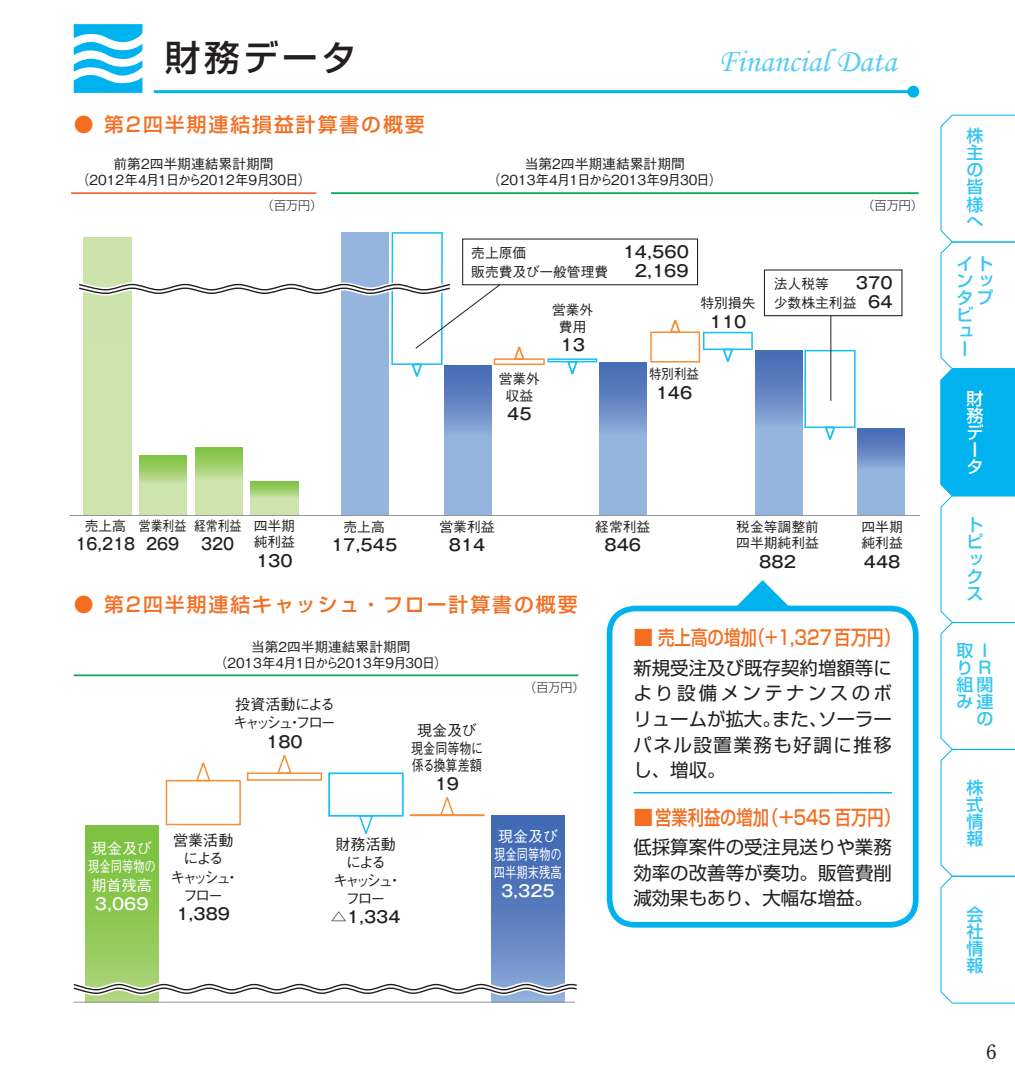
<style>
.page{position:relative;width:1015px;height:1078px;background:#fff}
.page>*{position:absolute;margin:0;border:0;box-sizing:border-box;transform-origin:0 0}
.t1{font:500 35.4px "Shin Go Pro";letter-spacing:.1em;color:#231f20}
.t2{font:32.6px "Monotype Corsiva";color:#5accf5}
.t3{font:500 19.8px "Shin Go Pro";letter-spacing:.1em;color:#f36e21}
.t4{font:500 19.8px "Shin Go Pro";color:#f36e21}
.t5{font:700 19.8px "Futo Min A101 Pro";color:#231f20}
.t6{font:18.4px/25.6px "Shin Go Pro";color:#231f20;text-align:justify}
.t7{font:500 17px/17px "Shin Go Pro";color:#33c5f3;text-align:justify}
.t8{font:500 17px/17px "Shin Go Pro";color:#fff}
.t9{font:500 16.2px "Gothic MB101 Pro";color:#231f20}
.t10{font:500 16.2px "Gothic MB101 Pro";color:#231f20;scale:.9 1}
.t11{font:500 16px "Gothic MB101 Pro";color:#231f20}
.t12{font:500 16px "Gothic MB101 Pro";color:#fff}
.t13{font:500 15px/18.2px "Gothic BBB Pro";letter-spacing:-.175em;color:#231f20;text-align:center}
.t14{font:500 15px/18.2px "Gothic BBB Pro";color:#fff}
.t15{font:500 15px/18.2px "Gothic BBB Pro";letter-spacing:-.145em;color:#231f20}
.t16{font:500 15px/17px "Gothic BBB Pro";color:#231f20;text-align:center}
.t17{font:500 13.8px/16.6px "Gothic BBB Pro";color:#231f20}
.t18{font:500 13.8px "Gothic BBB Pro";color:#231f20;scale:.86 1}
.t19{font:500 13.8px "Gothic BBB Pro";color:#231f20;scale:.9 1}
.t20{font:500 13.6px/16.4px "Gothic BBB Pro";color:#231f20;text-align:center}
.t21{font:300 12px "Shin Go Pro";color:#231f20}
.s1{font-family:"Gothic MB101 Pro";font-size:16.2px}
</style>
<div class="page">
<hr style="left:154px;top:90px;width:759px;height:3px;background:#00b3ef">
<div style="left:907px;top:86px;width:12px;height:12px;background:#00b3ef;border-radius:50%"></div>
<svg style="left:74px;top:24px;width:68px;height:69px"></svg>
<svg style="left:940px;top:114px;width:75px;height:889px"></svg>
<div style="left:607px;top:605px;width:311px;height:322px;border:6px solid #00b3ef;border-radius:26px"></div>
<hr style="left:633px;top:791px;width:259px;height:2px;background:#00b3ef">
<svg style="left:444px;top:378px;width:48px;height:137px;background:#83a3d4"></svg>
<div style="left:341px;top:232px;width:48px;height:283px;background:#95b5de"></div>
<div style="left:83px;top:237px;width:48px;height:278px;background:#cee4ad"></div>
<svg style="left:599px;top:362px;width:48px;height:153px;background:#7e9fd1"></svg>
<svg style="left:755px;top:350px;width:47px;height:165px;background:#7e9fd1"></svg>
<svg style="left:857px;top:428px;width:48px;height:87px;background:#7e9ed1"></svg>
<svg style="left:139px;top:455px;width:48px;height:60px;background:#b7d98d"></svg>
<svg style="left:195px;top:447px;width:48px;height:68px;background:#b7d98d"></svg>
<svg style="left:251px;top:481px;width:47px;height:34px;background:#b6d98c"></svg>
<div style="left:462px;top:238px;width:236px;height:47px;border:1px solid #231f20"></div>
<div style="left:764px;top:269px;width:138px;height:47px;border:1px solid #231f20"></div>
<hr style="left:830px;top:315px;width:1px;height:85px;background:#231f20">
<hr style="left:71px;top:192px;width:245px;height:2px;background:#f2683a">
<hr style="left:331px;top:192px;width:588px;height:2px;background:#00ab4d">
<hr style="left:69px;top:515px;width:851px;height:1px;background:#939598">
<svg style="left:547px;top:358px;width:50px;height:4px"></svg>
<hr style="left:549px;top:360px;width:47px;height:1px;background:#15c0f2">
<svg style="left:565px;top:360px;width:14px;height:15px"></svg>
<svg style="left:79px;top:232px;width:466px;height:146px"></svg>
<svg style="left:804px;top:350px;width:51px;height:90px"></svg>
<svg style="left:650px;top:319px;width:103px;height:44px"></svg>
<svg style="left:85px;top:825px;width:74px;height:176px;background:#8bc750"></svg>
<svg style="left:491px;top:815px;width:74px;height:186px;background:#577bbd"></svg>
<hr style="left:74px;top:674px;width:504px;height:2px;background:#00ab4d">
<hr style="left:74px;top:1001px;width:501px;height:1px;background:#939598">
<svg style="left:73px;top:976px;width:504px;height:23px"></svg>
<div style="left:166px;top:779px;width:75px;height:46px;border:2px solid #f68f37"></div>
<svg style="left:195px;top:762px;width:17px;height:19px"></svg>
<div style="left:247px;top:772px;width:75px;height:8px;border:2px solid #f68f37"></div>
<svg style="left:276px;top:755px;width:17px;height:19px"></svg>
<div style="left:410px;top:814px;width:75px;height:2px;border:2px solid #f68f37"></div>
<svg style="left:439px;top:797px;width:17px;height:19px"></svg>
<div style="left:328px;top:772px;width:76px;height:44px;border:2px solid #15c0f2"></div>
<svg style="left:357px;top:814px;width:17px;height:20px"></svg>
<svg style="left:734px;top:580px;width:57px;height:28px"></svg>
<p class="t1" style="left:165px;top:28px;width:193px">財務データ</p>
<p class="t2" style="left:718px;top:41px;width:180px">Financial Data</p>
<p class="t3" style="left:74px;top:108px;width:353px">● 第2四半期連結損益計算書の概要</p>
<p class="t17" style="left:76px;top:154px;width:237px;text-align:center">前第2四半期連結累計期間<br>（2012年4月1日から2012年9月30日）</p>
<p class="t17" style="left:487px;top:154px;width:237px;text-align:center">当第2四半期連結累計期間<br>（2013年4月1日から2013年9月30日）</p>
<p class="t21" style="left:262px;top:195px;width:62px">（百万円）</p>
<p class="t21" style="left:862px;top:195px;width:62px">（百万円）</p>
<p class="t18" style="left:139px;top:514px;width:57px">営業利益</p>
<p class="t10" style="left:146px;top:530px;width:38px">269</p>
<p class="t17" style="left:85px;top:515px;width:43px">売上高</p>
<p class="t10" style="left:76px;top:530px;width:68px">16,218</p>
<p class="t18" style="left:194px;top:514px;width:57px">経常利益</p>
<p class="t10" style="left:201px;top:530px;width:38px">320</p>
<p class="t17" style="left:254px;top:515px;width:43px">四半期純利益</p>
<p class="t9" style="left:256px;top:547px;width:38px">130</p>
<p class="t17" style="left:343px;top:516px;width:43px">売上高</p>
<p class="t9" style="left:331px;top:531px;width:68px">17,545</p>
<p class="t17" style="left:471px;top:241px;width:219px;line-height:19.4px">売上原価　　　　　　　<span class="s1">14,560</span>販売費及び一般管理費 　 <span class="s1">2,169</span></p>
<p class="t17" style="left:552px;top:300px;width:43px;text-align:center">営業外費用</p>
<p class="t9" style="left:560px;top:331px;width:26px">13</p>
<p class="t17" style="left:700px;top:293px;width:57px">特別損失</p>
<p class="t9" style="left:709px;top:308px;width:38px">110</p>
<p class="t17" style="left:499px;top:368px;width:43px;text-align:center">営業外収益</p>
<p class="t9" style="left:507px;top:400px;width:26px">45</p>
<p class="t19" style="left:649px;top:363px;width:57px">特別利益</p>
<p class="t9" style="left:656px;top:379px;width:38px">146</p>
<p class="t17" style="left:774px;top:273px;width:57px">法人税等</p>
<p class="t9" style="left:856px;top:269px;width:38px">370</p>
<p class="t17" style="left:774px;top:293px;width:120px">少数株主利益 <span class="s1">64</span></p>
<p class="t17" style="left:439px;top:516px;width:57px">営業利益</p>
<p class="t9" style="left:449px;top:531px;width:38px">814</p>
<p class="t17" style="left:595px;top:516px;width:57px">経常利益</p>
<p class="t9" style="left:604px;top:531px;width:38px">846</p>
<p class="t17" style="left:736px;top:516px;width:84px">税金等調整前四半期純利益</p>
<p class="t9" style="left:759px;top:547px;width:38px">882</p>
<p class="t17" style="left:861px;top:516px;width:43px">四半期純利益</p>
<p class="t9" style="left:864px;top:547px;width:38px">448</p>
<p class="t3" style="left:74px;top:588px;width:505px">● 第2四半期連結キャッシュ・フロー計算書の概要</p>
<p class="t14" style="left:88px;top:837px;width:69px">現金及び現金同等物の期首残高</p>
<p class="t12" style="left:95px;top:890px;width:55px">3,069</p>
<p class="t20" style="left:214px;top:636px;width:236px">当第2四半期連結累計期間<br>（2013年4月1日から2013年9月30日）</p>
<p class="t15" style="left:233px;top:693px;width:105px">投資活動によるキャッシュ・フロー</p>
<p class="t11" style="left:266px;top:728px;width:38px">180</p>
<p class="t16" style="left:411px;top:720px;width:73px">現金及び現金同等物に係る換算差額</p>
<p class="t11" style="left:435px;top:770px;width:26px">19</p>
<p class="t21" style="left:524px;top:677px;width:61px">（百万円）</p>
<p class="t13" style="left:170px;top:829px;width:71px">営業活動による<br>キャッシュ・フロー</p>
<p class="t11" style="left:176px;top:900px;width:55px">1,389</p>
<p class="t13" style="left:333px;top:832px;width:71px">財務活動による<br>キャッシュ・フロー</p>
<p class="t11" style="left:331px;top:903px;width:71px">△1,334</p>
<p class="t14" style="left:494px;top:824px;width:69px">現金及び現金同等物の四半期末残高</p>
<p class="t12" style="left:501px;top:877px;width:55px">3,325</p>
<p class="t4" style="left:633px;top:621px;width:268px">■ 売上高の増加（+1,327百万円）</p>
<p class="t6" style="left:633px;top:652px;width:260px">新規受注及び既存契約増額等により設備メンテナンスのボリュームが拡大。また、ソーラーパネル設置業務も好調に推移し、増収。</p>
<p class="t4" style="left:633px;top:800px;width:268px">■営業利益の増加（+545 百万円）</p>
<p class="t6" style="left:633px;top:832px;width:260px">低採算案件の受注見送りや業務効率の改善等が奏功。販管費削減効果もあり、大幅な増益。</p>
<p class="t7" style="left:966px;top:125px;width:18px">株主の皆様へ</p>
<p class="t7" style="left:956px;top:253px;width:38px;text-align:left">イトンッタプビュ<br>ー</p>
<p class="t8" style="left:966px;top:387px;width:18px">財務データ</p>
<p class="t7" style="left:966px;top:514px;width:18px">トピックス</p>
<p class="t7" style="left:956px;top:640px;width:18px">取り</p>
<p class="t7" style="left:982px;top:640px;width:7px">I</p>
<p class="t7" style="left:978px;top:657px;width:14px">R</p>
<p class="t7" style="left:956px;top:674px;width:37px">組関</p>
<p class="t7" style="left:956px;top:691px;width:38px">み連</p>
<p class="t7" style="left:976px;top:708px;width:18px">の</p>
<p class="t7" style="left:966px;top:776px;width:18px">株式情報</p>
<p class="t7" style="left:966px;top:903px;width:18px">会社情報</p>
<p class="t5" style="left:986px;top:1036px;width:12px">6</p>
</div>
